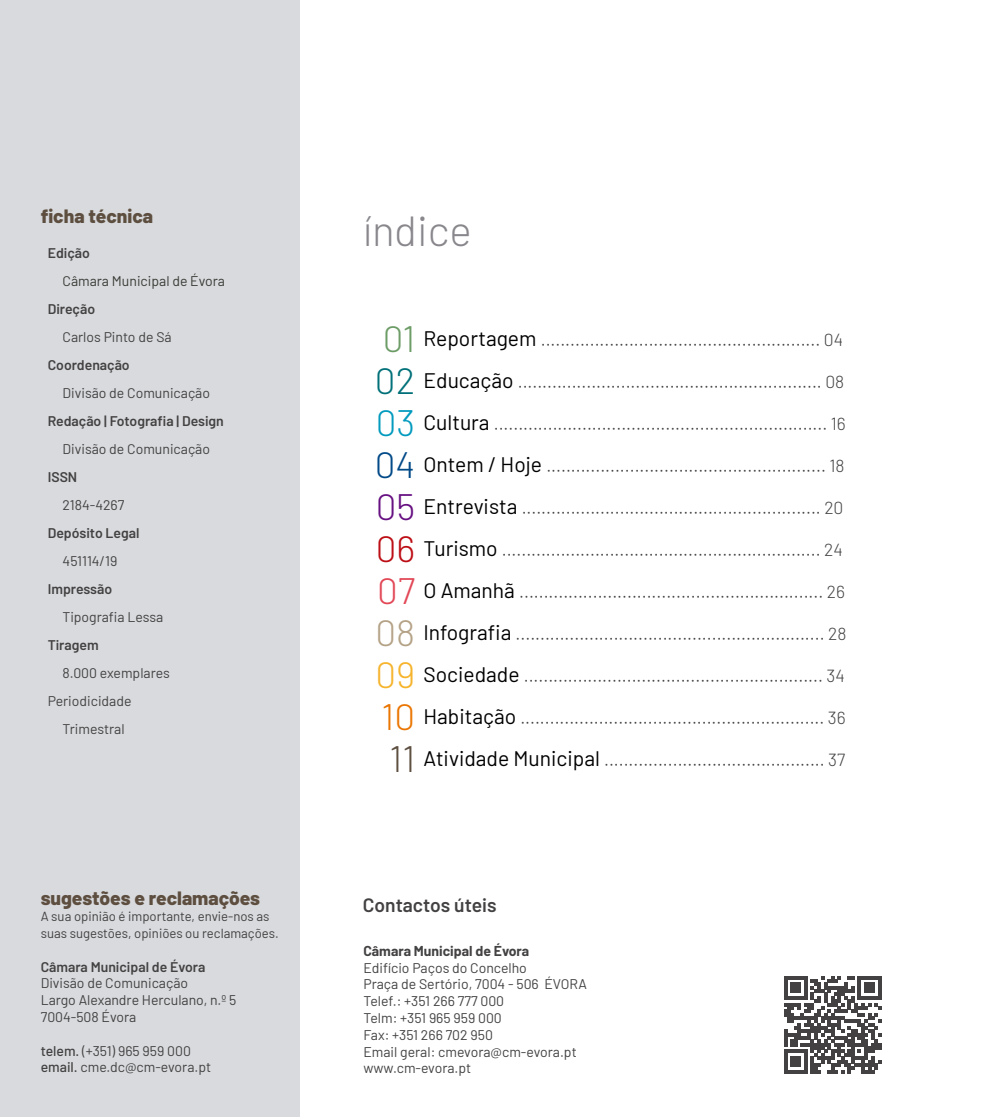
<style>
.page{position:relative;width:993px;height:1117px;background:#fff}
.page>*{position:absolute;margin:0;border:0;box-sizing:border-box;transform-origin:0 0}
.t1{font:300 42px "Barlow";color:#89878c}
.t2{font:300 36.75px "Barlow";color:#6c9c66}
.t3{font:300 36.75px "Barlow";color:#007078}
.t4{font:300 36.75px "Barlow";color:#009abe}
.t5{font:300 36.75px "Barlow";color:#004987}
.t6{font:300 36.75px "Barlow";color:#661081}
.t7{font:300 36.75px "Barlow";color:#bc0d14}
.t8{font:300 36.75px "Barlow";color:#e24756}
.t9{font:300 36.75px "Barlow";color:#b4a286}
.t10{font:300 36.75px "Barlow";color:#f6b42c}
.t11{font:300 36.75px "Barlow";color:#ea7500}
.t12{font:300 36.75px "Barlow";color:#5d4e40}
.t13{font:800 19.25px "Barlow";color:#5d4e3f}
.t14{font:600 19.25px "Barlow";color:#434141}
.t15{font:300 17.5px "Barlow";color:#434141}
.t16{font:14px/16.8px "Barlow";color:#434141}
.t17{font:600 14px "Barlow";color:#434141}
.t18{font:14px "Barlow";color:#393b35}
.t19{font:700 14px "Barlow";color:#434141}
.t20{font:13.12px/16.8px "Barlow";color:#434141}
.t21{font:10.5px "Barlow";color:#434141}
.s1{font-weight:900;font-size:12.25px;color:#f8bf2c}
.s2{color:#f8bf2c}
.s3{font-weight:500}
.s4{font-weight:400;font-size:21px;color:#000}
</style>
<div class="page">
<div style="left:0;top:0;width:300px;height:1116px;background:#d8dade"></div>
<svg style="left:784px;top:976px;width:97px;height:96px"></svg>
<p class="t13" style="left:41px;top:201px;width:114px">ficha técnica</p>
<p class="t17" style="left:48px;top:242px;width:44px">Edição</p>
<p class="t18" style="left:63px;top:270px;width:164px">Câmara Municipal de Évora</p>
<p class="t17" style="left:48px;top:298px;width:49px">Direção</p>
<p class="t16" style="left:63px;top:327px;width:110px">Carlos Pinto de Sá</p>
<p class="t17" style="left:48px;top:354px;width:83px">Coordenação</p>
<p class="t16" style="left:63px;top:383px;width:149px">Divisão de Comunicação</p>
<p class="t17" style="left:48px;top:410px;width:178px">Redação | Fotografia | Design</p>
<p class="t16" style="left:63px;top:439px;width:149px">Divisão de Comunicação</p>
<p class="t17" style="left:48px;top:466px;width:31px">ISSN</p>
<p class="t16" style="left:63px;top:495px;width:63px">2184-4267</p>
<p class="t17" style="left:48px;top:522px;width:93px">Depósito Legal</p>
<p class="t16" style="left:63px;top:551px;width:56px">451114/19</p>
<p class="t17" style="left:48px;top:578px;width:66px">Impressão</p>
<p class="t16" style="left:63px;top:607px;width:102px">Tipografia Lessa</p>
<p class="t17" style="left:48px;top:634px;width:52px">Tiragem</p>
<p class="t16" style="left:63px;top:663px;width:109px">8.000 exemplares</p>
<p class="t16" style="left:48px;top:691px;width:85px">Periodicidade</p>
<p class="t16" style="left:63px;top:719px;width:63px">Trimestral</p>
<p class="t21" style="left:41px;top:1042px;width:188px;rotate:-90deg"><span class="s1">Évora Local</span> <span class="s2">|</span> INFORMAÇÃO MUNICIPAL</p>
<p class="t13" style="left:41px;top:883px;width:221px">sugestões e reclamações</p>
<p class="t20" style="left:41px;top:906px;width:239px">A sua opinião é importante, envie-nos as suas sugestões, opiniões ou reclamações.</p>
<p class="t17" style="left:41px;top:956px;width:166px">Câmara Municipal de Évora</p>
<p class="t16" style="left:41px;top:973px;width:197px">Divisão de Comunicação<br>Largo Alexandre Herculano, n.º 5<br>7004-508 Évora</p>
<p class="t16" style="left:41px;top:1040px;width:172px"><span class="s3">telem.</span> (+351) 965 959 000 <span class="s3">email.</span> cme.dc@cm-evora.pt</p>
<h1 class="t1" style="left:363px;top:200px;width:110px">índice</h1>
<h2 class="t2" style="left:383px;top:312px;width:34px">01</h2>
<h2 class="t3" style="left:375px;top:354px;width:42px">02</h2>
<h2 class="t4" style="left:375px;top:396px;width:41px">03</h2>
<h2 class="t5" style="left:374px;top:438px;width:42px">04</h2>
<h2 class="t6" style="left:375px;top:480px;width:41px">05</h2>
<h2 class="t7" style="left:375px;top:522px;width:41px">06</h2>
<h2 class="t8" style="left:377px;top:564px;width:39px">07</h2>
<h2 class="t9" style="left:375px;top:606px;width:41px">08</h2>
<h2 class="t10" style="left:375px;top:648px;width:41px">09</h2>
<h2 class="t11" style="left:381px;top:690px;width:35px">10</h2>
<h2 class="t12" style="left:389px;top:732px;width:27px">11</h2>
<p class="t15" style="left:423px;top:327px;width:421px"><span class="s4">Reportagem</span> ......................................................... 04</p>
<p class="t15" style="left:423px;top:369px;width:422px"><span class="s4">Educação</span> .............................................................. 08</p>
<p class="t15" style="left:423px;top:411px;width:423px"><span class="s4">Cultura</span> .................................................................... 16</p>
<p class="t15" style="left:423px;top:453px;width:422px"><span class="s4">Ontem / Hoje</span> ......................................................... 18</p>
<p class="t15" style="left:423px;top:495px;width:421px"><span class="s4">Entrevista</span> ............................................................. 20</p>
<p class="t15" style="left:423px;top:537px;width:420px"><span class="s4">Turismo</span> ................................................................. 24</p>
<p class="t15" style="left:423px;top:579px;width:423px"><span class="s4">O Amanhã</span> .............................................................. 26</p>
<p class="t15" style="left:423px;top:621px;width:424px"><span class="s4">Infografia</span> ............................................................... 28</p>
<p class="t15" style="left:423px;top:663px;width:422px"><span class="s4">Sociedade</span> ............................................................. 34</p>
<p class="t15" style="left:423px;top:705px;width:423px"><span class="s4">Habitação</span> .............................................................. 36</p>
<p class="t15" style="left:423px;top:747px;width:423px"><span class="s4">Atividade Municipal</span> ............................................. 37</p>
<p class="t14" style="left:363px;top:890px;width:135px">Contactos úteis</p>
<p class="t19" style="left:363px;top:940px;width:167px">Câmara Municipal de Évora</p>
<p class="t16" style="left:363px;top:957px;width:225px">Edifício Paços do Concelho<br>Praça de Sertório, 7004 - 506 ÉVORA<br>Telef.: +351 266 777 000<br>Telm: +351 965 959 000<br>Fax: +351 266 702 950<br>Email geral: cmevora@cm-evora.pt www.cm-evora.pt</p>
</div>
